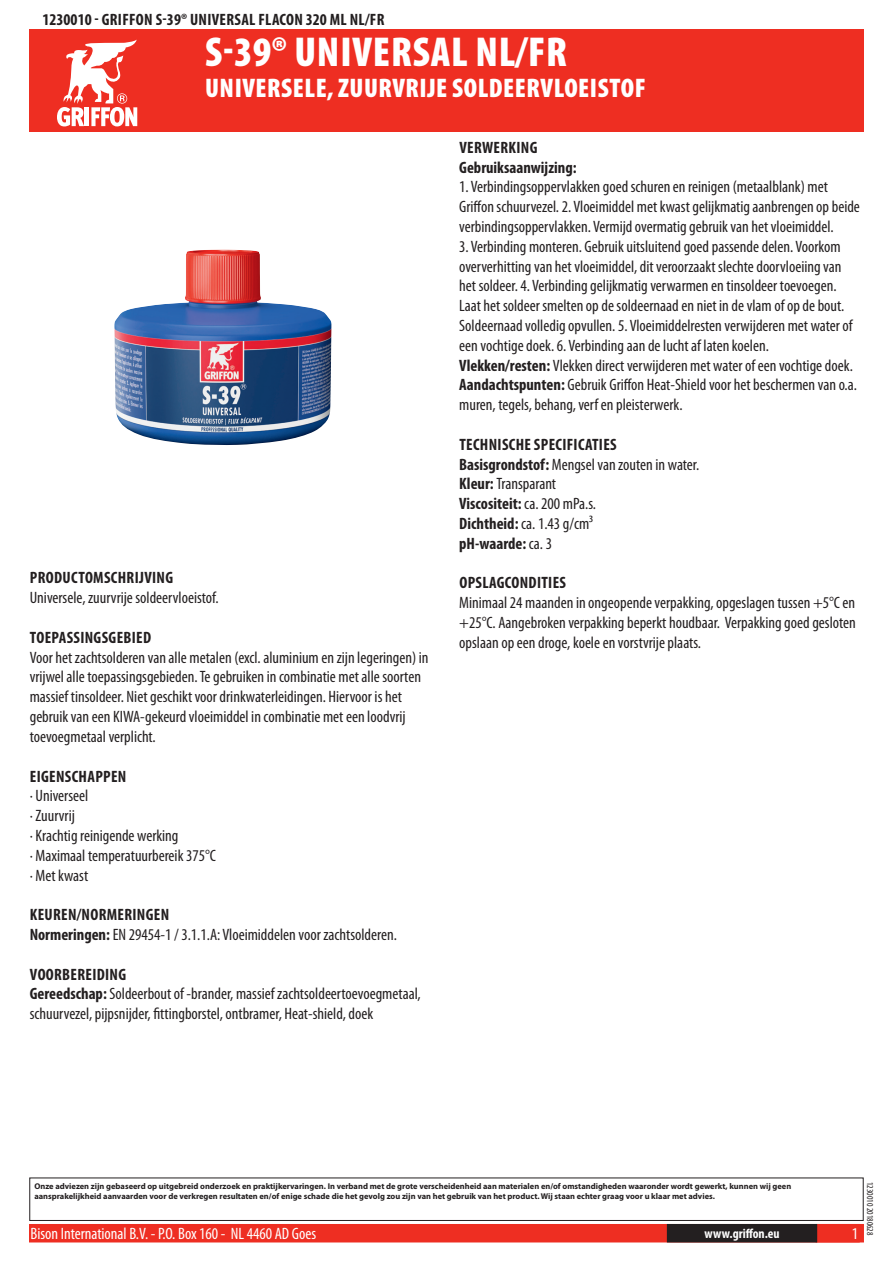
<style>
.page{position:relative;width:893px;height:1263px;background:#fff}
.page>*{position:absolute;margin:0;border:0;box-sizing:border-box;transform-origin:0 0}
.t1{font:900 condensed 42px "Myriad Pro";letter-spacing:.02em;color:#fff}
.t2{font:900 condensed 27px "Myriad Pro";letter-spacing:.02em;color:#fff}
.t3{font:condensed 16.5px/19.8px "Myriad Pro";color:#231f20}
.t4{font:700 condensed 16.5px/19.8px "Myriad Pro";letter-spacing:.02em;color:#231f20}
.t5{font:condensed 16.5px "Myriad Pro";color:#fff}
.t6{font:700 condensed 13.5px "Myriad Pro";color:#fff}
.t7{font:condensed 9px "Myriad Pro";color:#231f20}
.t8{font:700 8.4px/10.1px "Myriad Pro";color:#231f20}
.s1{font-weight:700}
.s2{font-weight:400}
</style>
<div class="page">
<div style="left:30px;top:1225px;width:833px;height:17px;background:#ee2e22"></div>
<div style="left:29px;top:1224px;width:835px;height:18px;border:2px solid #ee2e22"></div>
<div style="left:816px;top:1224px;width:44px;height:18px;border:2px solid #ee2e22"></div>
<div style="left:668px;top:1225px;width:148px;height:17px;background:#231f20"></div>
<div style="left:667px;top:1224px;width:150px;height:18px;border:2px solid #231f20"></div>
<div style="left:29px;top:1177px;width:835px;height:44px;border:1px solid #231f20"></div>
<div style="left:30px;top:30px;width:834px;height:102px;background:#ee2e22"></div>
<svg style="left:57px;top:39px;width:80px;height:87px"></svg>
<img style="left:114px;top:250px;width:217px;height:195px">
<p class="t4" style="left:43px;top:9px;width:336px">1230010 - GRIFFON S-39® UNIVERSAL FLACON 320 ML NL/FR</p>
<h1 class="t1" style="left:205px;top:25px;width:342px">S-39® UNIVERSAL NL/FR</h1>
<h2 class="t2" style="left:205px;top:70px;width:442px">UNIVERSELE, ZUU RVRIJE SOLDEERVLOEISTOF</h2>
<p class="t4" style="left:30px;top:568px;width:144px">PRODUCTOMSCHRIJVING</p>
<p class="t3" style="left:30px;top:588px;width:190px">Universele, zuurvrije soldeervloeistof.</p>
<p class="t4" style="left:30px;top:627px;width:121px">TOEPASSINGSGEBIED</p>
<p class="t3" style="left:30px;top:647px;width:400px">Voor het zachtsolderen van alle metalen (excl. aluminium en zijn legeringen) in vrijwel alle toepassingsgebieden. Te gebruiken in combinatie met alle soorten massief tinsoldeer. Niet geschikt voor drinkwaterleidingen. Hiervoor is het gebruik van een KIWA-gekeurd vloeimiddel in combinatie met een loodvrij toevoegmetaal verplicht.</p>
<p class="t4" style="left:30px;top:766px;width:98px">EIGENSCHAPPEN</p>
<p class="t3" style="left:30px;top:786px;width:188px">· Universeel<br>· Zuurvrij<br>· Krachtig reinigende werking<br>· Maximaal temperatuurbereik 375°C · Met kwast</p>
<p class="t3" style="left:30px;top:904px;width:369px"><span class="s1">KEUREN/NORMERINGEN<br>NORMERINGEN:</span> EN 29454-1 / 3.1.1.A: Vloeimiddelen voor zachtsolderen.</p>
<p class="t3" style="left:30px;top:964px;width:393px"><span class="s1">VOORBEREIDING<br>GEREEDSCHAP:</span> Soldeerbout of -brander, massief zachtsoldeertoevoegmetaal, schuurvezel, pijpsnijder, fittingborstel, ontbramer, Heat-shield, doek</p>
<p class="t4" style="left:459px;top:137px;width:119px">VERWERKING<br>GEBRUIKSAANWIJZING:</p>
<p class="t3" style="left:459px;top:177px;width:402px">1. Verbindingsoppervlakken goed schuren en reinigen (metaalblank) met<br>Griffon schuurvezel. 2. Vloeimiddel met kwast gelijkmatig aanbrengen op beide verbindingsoppervlakken. Vermijd overmatig gebruik van het vloeimiddel.</p>
<p class="t3" style="left:459px;top:236px;width:399px">3. Verbinding monteren. Gebruik uitsluitend goed passende delen. Voorkom oververhitting van het vloeimiddel, dit veroorzaakt slechte doorvloeiing van het soldeer. 4. Verbinding gelijkmatig verwarmen en tinsoldeer toevoegen.<br>Laat het soldeer smelten op de soldeernaad en niet in de vlam of op de bout.<br>Soldeernaad volledig opvullen. 5. Vloeimiddelresten verwijderen met water of een vochtige doek. 6. Verbinding aan de lucht af laten koelen.<br><span class="s1">VLEKKEN/RESTEN:</span> Vlekken direct verwijderen met water of een vochtige doek.<br><span class="s1">AANDACHTSPUNTEN:</span> Gebruik Griffon Heat-Shield voor het beschermen van o.a. muren, tegels, behang, verf en pleisterwerk.</p>
<p class="t4" style="left:459px;top:434px;width:242px">TECHNISCHE SPECIFICATIES<br>BASISGRONDSTOF: <span class="s2">Mengsel van zouten in water.<br></span>KLEUR: <span class="s2">Transparant<br></span>VISCOSITEIT: <span class="s2">ca. 200 mPa.s.<br></span>DICHTHEID: <span class="s2">ca. 1.43 g/cm³<br></span>PH-WAARDE: <span class="s2">ca. 3</span></p>
<p class="t4" style="left:459px;top:573px;width:107px">OPSLAGCONDITIES</p>
<p class="t3" style="left:459px;top:593px;width:398px;text-align:justify">Minimaal 24 maanden in ongeopende verpakking, opgeslagen tussen +5°C en +25°C. Aangebroken verpakking beperkt houdbaar. Verpakking goed gesloten opslaan op een droge, koele en vorstvrije plaats.</p>
<p class="t8" style="left:34px;top:1181px;width:758px">Onze adviezen zijn gebaseerd op uitgebreid onderzoek en praktijkervaringen. In verband met de grote verscheidenheid aan materialen en/of omstandigheden waaronder wordt gewerkt, kunnen wij geen aansprakelijkheid aanvaarden voor de verkregen resultaten en/of enige schade die het gevolg zou zijn van het gebruik van het product. Wij staan echter graag voor u klaar met advies.</p>
<p class="t5" style="left:31px;top:1224px;width:287px">Bison International B.V. - P.O. Box 160 - NL 4460 AD Goes</p>
<p class="t6" style="left:704px;top:1225px;width:77px">WWW.GRIFFON.EU</p>
<p class="t5" style="left:852px;top:1224px;width:8px">1</p>
<p class="t7" style="left:875px;top:1182px;width:55px;rotate:90deg">1230010 20180628</p>
</div>
